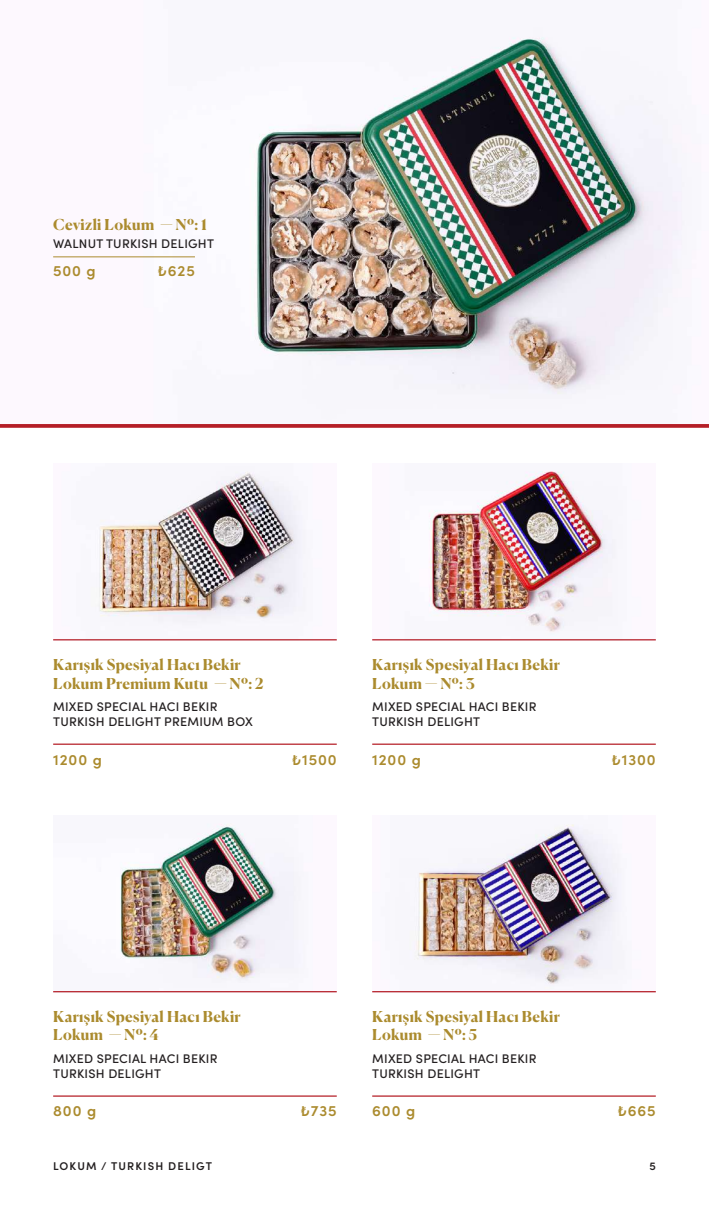
<style>
.page{position:relative;width:709px;height:1205px;background:#fff}
.page>*{position:absolute;margin:0;border:0;box-sizing:border-box;transform-origin:0 0}
.t1{font:700 15px/18.8px "Canela";letter-spacing:.02em;color:#ab8b2e}
.t2{font:600 15px "Sofia Pro";letter-spacing:.06em;color:#ab8b2e}
.t3{font:500 12.5px/15px "Sofia Pro";letter-spacing:.02em;color:#231f20}
.t4{font:600 11.25px "Sofia Pro";letter-spacing:.1em;color:#231f20}
</style>
<div class="page">
<img style="left:53px;top:37px;width:631px;height:362px">
<svg style="left:0;top:424px;width:709px;height:4px;background:#b92c34"></svg>
<hr style="left:53px;top:256px;width:142px;height:1px;background:#ab8b2e">
<img style="left:98px;top:471px;width:207px;height:154px">
<hr style="left:53px;top:639px;width:284px;height:1px;background:#b51f27">
<hr style="left:53px;top:743px;width:284px;height:2px;background:#b51f27">
<img style="left:120px;top:823px;width:180px;height:160px">
<hr style="left:53px;top:991px;width:284px;height:1px;background:#b51f27">
<hr style="left:53px;top:1095px;width:284px;height:1px;background:#b51f27">
<img style="left:429px;top:471px;width:187px;height:164px">
<hr style="left:372px;top:639px;width:284px;height:1px;background:#b51f27">
<hr style="left:372px;top:743px;width:284px;height:2px;background:#b51f27">
<img style="left:414px;top:824px;width:210px;height:162px">
<hr style="left:372px;top:991px;width:284px;height:1px;background:#b51f27">
<hr style="left:372px;top:1095px;width:284px;height:1px;background:#b51f27">
<p class="t1" style="left:53px;top:214px;width:155px">Cevizli Lokum — Nº: 1</p>
<p class="t3" style="left:53px;top:235px;width:162px">WALNUT TURKISH DELIGHT</p>
<p class="t2" style="left:53px;top:260px;width:44px">500 g</p>
<p class="t2" style="left:157px;top:260px;width:39px">₺625</p>
<p class="t1" style="left:53px;top:654px;width:212px">Karışık Spesiyal Hacı Bekir<br>Lokum Premium Kutu — Nº: 2</p>
<p class="t3" style="left:53px;top:698px;width:201px">MIXED SPECIAL HACI BEKIR<br>TURKISH DELIGHT PREMIUM BOX</p>
<p class="t2" style="left:53px;top:748px;width:50px">1200 g</p>
<p class="t2" style="left:292px;top:748px;width:46px">₺1500</p>
<p class="t1" style="left:372px;top:654px;width:189px">Karışık Spesiyal Hacı Bekir<br>Lokum — Nº: 3</p>
<p class="t3" style="left:372px;top:698px;width:166px">MIXED SPECIAL HACI BEKIR<br>TURKISH DELIGHT</p>
<p class="t2" style="left:372px;top:748px;width:50px">1200 g</p>
<p class="t2" style="left:611px;top:748px;width:46px">₺1300</p>
<p class="t1" style="left:53px;top:1005px;width:189px">Karışık Spesiyal Hacı Bekir<br>Lokum — Nº: 4</p>
<p class="t3" style="left:53px;top:1050px;width:166px">MIXED SPECIAL HACI BEKIR<br>TURKISH DELIGHT</p>
<p class="t2" style="left:53px;top:1100px;width:44px">800 g</p>
<p class="t2" style="left:300px;top:1100px;width:38px">₺735</p>
<p class="t1" style="left:372px;top:1005px;width:189px">Karışık Spesiyal Hacı Bekir<br>Lokum — Nº: 5</p>
<p class="t3" style="left:372px;top:1050px;width:166px">MIXED SPECIAL HACI BEKIR<br>TURKISH DELIGHT</p>
<p class="t2" style="left:372px;top:1100px;width:44px">600 g</p>
<p class="t2" style="left:617px;top:1100px;width:40px">₺665</p>
<p class="t4" style="left:53px;top:1157px;width:160px">LOKUM / TURKISH DELIGT</p>
<p class="t4" style="left:649px;top:1157px;width:8px">5</p>
</div>
